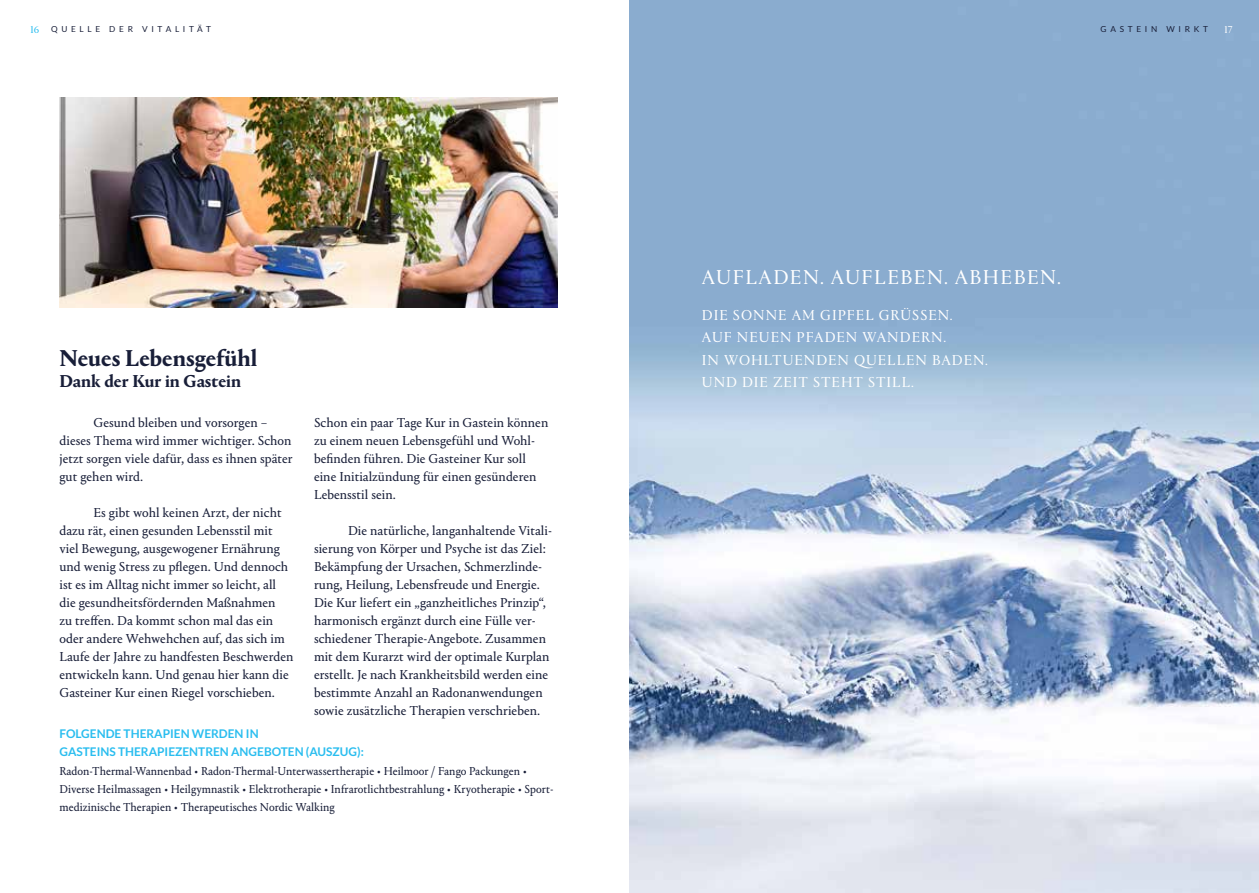
<style>
.page{position:relative;width:1259px;height:893px;background:#fff}
.page>*{position:absolute;margin:0;border:0;box-sizing:border-box;transform-origin:0 0}
.t1{font:700 24px "Portrait";color:#181e38}
.t2{font:21px "Portrait";letter-spacing:.07em;color:#fff}
.t3{font:700 18px "Portrait";color:#181e38}
.t4{font:15px/22.5px "Portrait";letter-spacing:.07em;color:#fff}
.t5{font:13.5px/18px "Portrait Text";color:#181e38}
.t6{font:12px/18px "Portrait Text";color:#181e38}
.t7{font:700 12px/18px "Lato";color:#29bdef}
.t8{font:10.5px "Portrait";color:#fff}
.t9{font:8.25px "Lato";letter-spacing:.45em;color:#181e38}
.s1{font-family:"Portrait";font-size:10.5px;color:#29bdef}
</style>
<div class="page">
<img style="left:629px;top:0;width:630px;height:893px">
<img style="left:60px;top:98px;width:497px;height:209px">
<p class="t9" style="left:30px;top:25px;width:182px"><span class="s1">16</span> QUELLE DER VITALITÄT</p>
<p class="t9" style="left:1100px;top:25px;width:109px">GASTEIN WIRKT</p>
<p class="t8" style="left:1224px;top:23px;width:10px">17</p>
<h1 class="t1" style="left:59px;top:341px;width:199px">Neues Lebensgefühl</h1>
<h3 class="t3" style="left:59px;top:369px;width:183px">Dank der Kur in Gastein</h3>
<p class="t5" style="left:59px;top:413px;width:235px;text-indent:34px">Gesund bleiben und vorsorgen – dieses Thema wird immer wichtiger. Schon jetzt sorgen viele dafür, dass es ihnen später gut gehen wird.</p>
<p class="t5" style="left:59px;top:503px;width:235px;text-indent:34px">Es gibt wohl keinen Arzt, der nicht dazu rät, einen gesunden Lebensstil mit viel Bewegung, ausgewogener Ernährung und wenig Stress zu pflegen. Und dennoch ist es im Alltag nicht immer so leicht, all die gesundheitsfördernden Maßnahmen<br>zu treffen. Da kommt schon mal das ein oder andere Wehwehchen auf, das sich im Laufe der Jahre zu handfesten Beschwerden entwickeln kann. Und genau hier kann die Gasteiner Kur einen Riegel vorschieben.</p>
<p class="t5" style="left:314px;top:413px;width:236px">Schon ein paar Tage Kur in Gastein können zu einem neuen Lebensgefühl und Wohl&shy;befinden führen. Die Gasteiner Kur soll eine Initialzündung für einen gesünderen Lebensstil sein.</p>
<p class="t5" style="left:314px;top:521px;width:239px;text-indent:34px">Die natürliche, langanhaltende Vitali&shy;sierung von Körper und Psyche ist das Ziel:<br>Bekämpfung der Ursachen, Schmerzlinde&shy;rung, Heilung, Lebensfreude und Energie.<br>Die Kur liefert ein „ganzheitliches Prinzip“, harmonisch ergänzt durch eine Fülle ver&shy;schiedener Therapie-Angebote. Zusammen mit dem Kurarzt wird der optimale Kurplan erstellt. Je nach Krankheitsbild werden eine bestimmte Anzahl an Radonanwendungen sowie zusätzliche Therapien verschrieben.</p>
<p class="t7" style="left:59px;top:725px;width:306px">FOLGENDE THERAPIEN WERDEN IN<br>GASTEINS THERAPIEZENTREN ANGEBOTEN (AUSZUG):</p>
<p class="t6" style="left:59px;top:762px;width:495px">Radon-Thermal-Wannenbad • Radon-Thermal-Unterwassertherapie • Heilmoor / Fango Packungen •<br>Diverse Heilmassagen • Heilgymnastik • Elektrotherapie • Infrarotlichtbestrahlung • Kryotherapie • Sport&shy;medizinische Therapien • Therapeutisches Nordic Walking</p>
<h2 class="t2" style="left:702px;top:263px;width:360px">AUFLADEN. AUFLEBEN. ABHEBEN.</h2>
<p class="t4" style="left:702px;top:303px;width:288px">DIE SONNE AM GIPFEL GRÜSSEN.<br>AUF NEUEN PFADEN WANDERN.<br>IN WOHLTUENDEN QUELLEN BADEN.<br>UND DIE ZEIT STEHT STILL.</p>
</div>
